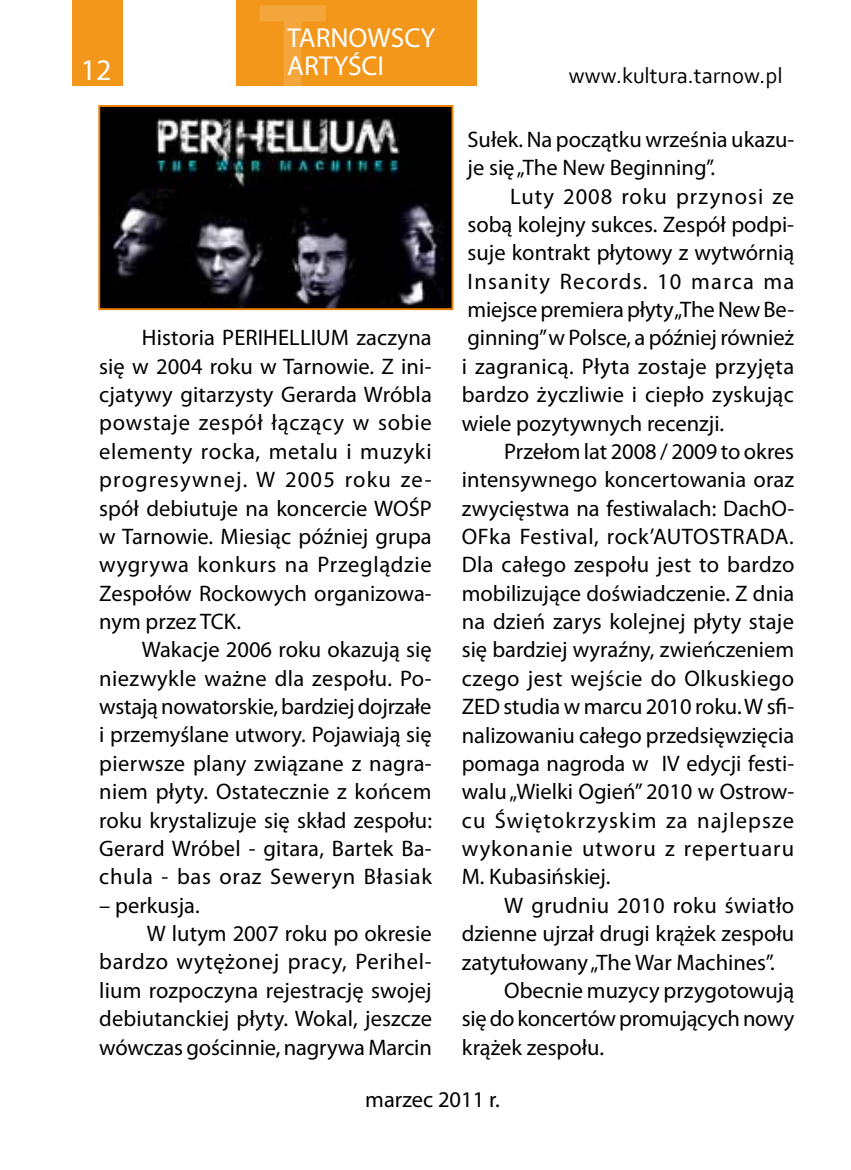
<style>
.page{position:relative;width:851px;height:1170px;background:#fff}
.page>*{position:absolute;margin:0;border:0;box-sizing:border-box;transform-origin:0 0}
.t1{font:30px "Myriad Pro";color:#fff}
.t2{font:27.5px/27.5px "Myriad Pro";color:#fff}
.t3{font:22.5px/28.2px "Myriad Pro";color:#000;text-align:justify}
.t4{font:22.5px "Myriad Pro";letter-spacing:.03em;color:#000}
.t5{font:22.5px "Myriad Pro";letter-spacing:.02em;color:#000}
.t6{font:22.5px "Corbel";color:#000}
</style>
<div class="page">
<div style="left:72px;top:0;width:51px;height:85px;background:#f3971b"></div>
<div style="left:236px;top:0;width:240px;height:85px;background:#f3971b"></div>
<svg style="left:257px;top:5px;width:174px;height:81px"></svg>
<img style="left:101px;top:108px;width:349px;height:199px">
<div style="left:98px;top:105px;width:355px;height:205px;border:2px solid #ee7d00"></div>
<p class="t2" style="left:287px;top:24px;width:150px">TARNOWSCY<br>ARTYŚCI</p>
<h1 class="t1" style="left:81px;top:51px;width:32px">12</h1>
<p class="t6" style="left:568px;top:62px;width:215px">www.kultura.tarnow.pl</p>
<p class="t3" style="left:99px;top:323px;width:334px;text-indent:43px">Historia PERIHELLIUM zaczyna się w 2004 roku w Tarnowie. Z ini&shy;cjatywy gitarzysty Gerarda Wróbla powstaje zespół łączący w sobie elementy rocka, metalu i muzyki progresywnej. W 2005 roku ze&shy;spół debiutuje na koncercie WOŚP w Tarnowie. Miesiąc później grupa wygrywa konkurs na Przeglądzie Zespołów Rockowych organizowa&shy;nym przez TCK.</p>
<p class="t3" style="left:99px;top:635px;width:334px;text-indent:43px">Wakacje 2006 roku okazują się niezwykle ważne dla zespołu. Po&shy;wstają nowatorskie, bardziej dojrzałe i przemyślane utwory. Pojawiają się pierwsze plany związane z nagra&shy;niem płyty. Ostatecznie z końcem roku krystalizuje się skład zespołu:<br>Gerard Wróbel - gitara, Bartek Ba&shy;chula - bas oraz Seweryn Błasiak</p>
<p class="t3" style="left:99px;top:890px;width:102px">– perkusja.</p>
<p class="t3" style="left:147px;top:918px;width:286px">W lutym 2007 roku po okresie</p>
<p class="t4" style="left:99px;top:947px;width:334px">bardzo wytężonej pracy, Perihel-</p>
<p class="t3" style="left:99px;top:975px;width:334px">lium rozpoczyna rejestrację swojej</p>
<p class="t3" style="left:99px;top:1003px;width:334px">debiutanckiej płyty. Wokal, jeszcze</p>
<p class="t3" style="left:99px;top:1032px;width:334px">wówczas gościnnie, nagrywa Marcin</p>
<p class="t3" style="left:467px;top:125px;width:328px">Sułek. Na początku września ukazu&shy;je się „The New Beginning”.</p>
<p class="t3" style="left:461px;top:181px;width:334px;text-indent:48px">Luty 2008 roku przynosi ze sobą kolejny sukces. Zespół podpi&shy;suje kontrakt płytowy z wytwórnią Insanity Records. 10 marca ma miejsce premiera płyty „The New Be&shy;ginning” w Polsce, a później również i zagranicą. Płyta zostaje przyjęta bardzo życzliwie i ciepło zyskując wiele pozytywnych recenzji.</p>
<p class="t3" style="left:461px;top:437px;width:334px;text-indent:43px">Przełom lat 2008 / 2009 to okres intensywnego koncertowania oraz zwycięstwa na festiwalach: DachO-OFka Festival, rock’AUTOSTRADA.<br>Dla całego zespołu jest to bardzo mobilizujące doświadczenie. Z dnia na dzień zarys kolejnej płyty staje się bardziej wyraźny, zwieńczeniem czego jest wejście do Olkuskiego ZED studia w marcu 2010 roku. W sfi&shy;nalizowaniu całego przedsięwzięcia pomaga nagroda w IV edycji festi&shy;walu „Wielki Ogień” 2010 w Ostrow&shy;cu Świętokrzyskim za najlepsze wykonanie utworu z repertuaru M. Kubasińskiej.</p>
<p class="t5" style="left:504px;top:891px;width:291px">W grudniu 2010 roku światło</p>
<p class="t3" style="left:461px;top:919px;width:334px">dzienne ujrzał drugi krążek zespołu</p>
<p class="t3" style="left:461px;top:947px;width:314px">zatytułowany „The War Machines”.</p>
<p class="t3" style="left:504px;top:975px;width:291px">Obecnie muzycy przygotowują</p>
<p class="t3" style="left:461px;top:1004px;width:334px">się do koncertów promujących nowy</p>
<p class="t3" style="left:461px;top:1032px;width:144px">krążek zespołu.</p>
<p class="t3" style="left:365px;top:1085px;width:136px">marzec 2011 r.</p>
</div>
